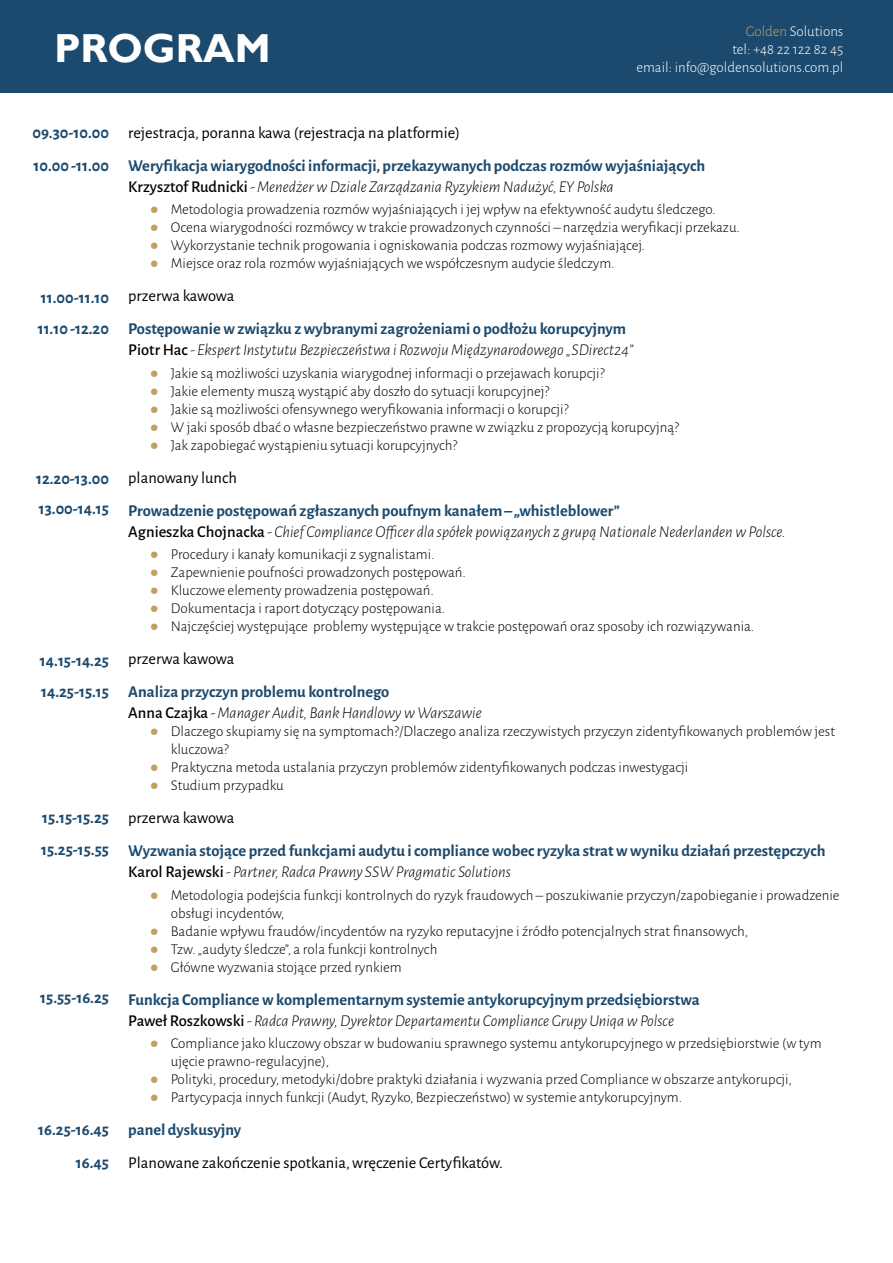
<style>
.page{position:relative;width:893px;height:1263px;background:#fff}
.page>*{position:absolute;margin:0;border:0;box-sizing:border-box;transform-origin:0 0}
.t1{font:700 40.5px "Gill Sans";color:#fff}
.t2{font:700 16.5px/31.5px "Alegreya Sans";color:#1c4a6e}
.t3{font:italic 300 16.5px/21px "Alegreya Sans";color:#000}
.t4{font:16.5px "Alegreya Sans";color:#000}
.t5{font:300 15px/18px "Alegreya Sans";color:#000}
.t6{font:300 15px/18px "Alegreya Sans";color:#fff;text-align:right}
.s1{color:#c49e5e}
.s2{font-weight:500;color:#000}
.s3{font-weight:300;font-style:italic;color:#000}
.s4{font-family:"Arial";font-weight:400;color:#c49e5e}
.s5{font-weight:700;font-style:normal;color:#1c4a6e}
.s6{font-weight:500;font-style:normal}
</style>
<div class="page">
<div style="left:0;top:0;width:893px;height:92px;background:#1c4a6e"></div>
<h1 class="t1" style="left:54px;top:24px;width:218px">PROGRAM</h1>
<p class="t6" style="left:636px;top:22px;width:208px"><span class="s1">Golden</span> Solutions<br>tel: +48 22 122 82 45<br>email: info@goldensolutions.com.pl</p>
<p class="t2" style="left:32px;top:115px;width:78px;line-height:33px">09.30-10.00<br>10.00 -11.00</p>
<p class="t2" style="left:38px;top:281px;width:73px">11.00-11.10<br>11.10 -12.20</p>
<p class="t2" style="left:36px;top:463px;width:74px;line-height:30px">12.20-13.00<br>13.00-14.15</p>
<p class="t2" style="left:40px;top:644px;width:71px">14.15-14.25<br>14.25-15.15</p>
<p class="t2" style="left:41px;top:801px;width:69px">15.15-15.25<br>15.25-15.55</p>
<p class="t2" style="left:40px;top:981px;width:70px">15.55-16.25</p>
<p class="t2" style="left:38px;top:1112px;width:72px;line-height:33px;text-align:right">16.25-16.45<br>16.45</p>
<p class="t4" style="left:128px;top:121px;width:333px">rejestracja, poranna kawa (rejestracja na platformie)</p>
<p class="t2" style="left:128px;top:154px;width:578px;line-height:21px">Weryfikacja wiarygodności informacji, przekazywanych podczas rozmów wyjaśniających<br><span class="s2">Krzysztof Rudnicki</span> <span class="s3">- Menedżer w Dziale Zarządzania Ryzykiem Nadużyć, EY Polska</span></p>
<p class="t5" style="left:150px;top:200px;width:567px"><span class="s4">●</span> Metodologia prowadzenia rozmów wyjaśniających i jej wpływ na efektywność audytu śledczego.</p>
<p class="t5" style="left:150px;top:218px;width:592px"><span class="s4">●</span> Ocena wiarygodności rozmówcy w trakcie prowadzonych czynności – narzędzia weryfikacji przekazu.</p>
<p class="t5" style="left:150px;top:236px;width:497px"><span class="s4">●</span> Wykorzystanie technik progowania i ogniskowania podczas rozmowy wyjaśniającej.</p>
<p class="t5" style="left:150px;top:254px;width:466px"><span class="s4">●</span> Miejsce oraz rola rozmów wyjaśniających we współczesnym audycie śledczym.</p>
<p class="t4" style="left:128px;top:285px;width:108px">przerwa kawowa</p>
<p class="t3" style="left:128px;top:318px;width:507px"><span class="s5">Postępowanie w związku z wybranymi zagrożeniami o podłożu korupcyjnym<br></span><span class="s6">Piotr Hac</span> - Ekspert Instytutu Bezpieczeństwa i Rozwoju Międzynarodowego „SDirect24”</p>
<p class="t5" style="left:150px;top:364px;width:456px"><span class="s4">●</span> Jakie są możliwości uzyskania wiarygodnej informacji o przejawach korupcji?</p>
<p class="t5" style="left:150px;top:382px;width:401px"><span class="s4">●</span> Jakie elementy muszą wystąpić aby doszło do sytuacji korupcyjnej?</p>
<p class="t5" style="left:150px;top:400px;width:420px"><span class="s4">●</span> Jakie są możliwości ofensywnego weryfikowania informacji o korupcji?</p>
<p class="t5" style="left:150px;top:418px;width:531px"><span class="s4">●</span> W jaki sposób dbać o własne bezpieczeństwo prawne w związku z propozycją korupcyjną?</p>
<p class="t5" style="left:150px;top:436px;width:309px"><span class="s4">●</span> Jak zapobiegać wystąpieniu sytuacji korupcyjnych?</p>
<p class="t4" style="left:128px;top:466px;width:110px">planowany lunch</p>
<p class="t3" style="left:128px;top:500px;width:659px"><span class="s5">Prowadzenie postępowań zgłaszanych poufnym kanałem – „whistleblower”<br></span><span class="s6">Agnieszka Chojnacka</span> - Chief Compliance Officer dla spółek powiązanych z grupą Nationale Nederlanden w Polsce.</p>
<p class="t5" style="left:150px;top:545px;width:286px"><span class="s4">●</span> Procedury i kanały komunikacji z sygnalistami.</p>
<p class="t5" style="left:150px;top:563px;width:318px"><span class="s4">●</span> Zapewnienie poufności prowadzonych postępowań.</p>
<p class="t5" style="left:150px;top:581px;width:286px"><span class="s4">●</span> Kluczowe elementy prowadzenia postępowań.</p>
<p class="t5" style="left:150px;top:599px;width:297px"><span class="s4">●</span> Dokumentacja i raport dotyczący postępowania.</p>
<p class="t5" style="left:150px;top:617px;width:606px"><span class="s4">●</span> Najczęściej występujące problemy występujące w trakcie postępowań oraz sposoby ich rozwiązywania.</p>
<p class="t4" style="left:128px;top:648px;width:108px">przerwa kawowa</p>
<p class="t3" style="left:128px;top:681px;width:355px"><span class="s5">Analiza przyczyn problemu kontrolnego<br></span><span class="s6">Anna Czajka</span> - Manager Audit, Bank Handlowy w Warszawie</p>
<p class="t5" style="left:171px;top:722px;width:666px;text-indent:-21px"><span class="s4">●</span> Dlaczego skupiamy się na symptomach?/Dlaczego analiza rzeczywistych przyczyn zidentyfikowanych problemów jest kluczowa?</p>
<p class="t5" style="left:150px;top:758px;width:540px"><span class="s4">●</span> Praktyczna metoda ustalania przyczyn problemów zidentyfikowanych podczas inwestygacji</p>
<p class="t5" style="left:150px;top:776px;width:136px"><span class="s4">●</span> Studium przypadku</p>
<p class="t4" style="left:128px;top:807px;width:108px">przerwa kawowa</p>
<p class="t2" style="left:128px;top:839px;width:699px;line-height:21px">Wyzwania stojące przed funkcjami audytu i compliance wobec ryzyka strat w wyniku działań przestępczych<br><span class="s2">Karol Rajewski</span> <span class="s3">- Partner, Radca Prawny SSW Pragmatic Solutions</span></p>
<p class="t5" style="left:171px;top:886px;width:670px;text-indent:-21px"><span class="s4">●</span> Metodologia podejścia funkcji kontrolnych do ryzyk fraudowych – poszukiwanie przyczyn/zapobieganie i prowadzenie obsługi incydentów,</p>
<p class="t5" style="left:150px;top:922px;width:600px"><span class="s4">●</span> Badanie wpływu fraudów/incydentów na ryzyko reputacyjne i źródło potencjalnych strat finansowych,</p>
<p class="t5" style="left:150px;top:940px;width:289px"><span class="s4">●</span> Tzw. „audyty śledcze”, a rola funkcji kontrolnych</p>
<p class="t5" style="left:150px;top:958px;width:253px"><span class="s4">●</span> Główne wyzwania stojące przed rynkiem</p>
<p class="t2" style="left:128px;top:988px;width:573px;line-height:21px">Funkcja Compliance w komplementarnym systemie antykorupcyjnym przedsiębiorstwa<br><span class="s2">Paweł Roszkowski</span> <span class="s3">- Radca Prawny, Dyrektor Departamentu Compliance Grupy Uniqa w Polsce</span></p>
<p class="t5" style="left:171px;top:1034px;width:652px;text-indent:-21px"><span class="s4">●</span> Compliance jako kluczowy obszar w budowaniu sprawnego systemu antykorupcyjnego w przedsiębiorstwie (w tym ujęcie prawno-regulacyjne),</p>
<p class="t5" style="left:150px;top:1070px;width:644px"><span class="s4">●</span> Polityki, procedury, metodyki/dobre praktyki działania i wyzwania przed Compliance w obszarze antykorupcji,</p>
<p class="t5" style="left:150px;top:1088px;width:534px"><span class="s4">●</span> Partycypacja innych funkcji (Audyt, Ryzyko, Bezpieczeństwo) w systemie antykorupcyjnym.</p>
<p class="t2" style="left:128px;top:1113px;width:114px">panel dyskusyjny</p>
<p class="t4" style="left:128px;top:1152px;width:376px">Planowane zakończenie spotkania, wręczenie Certyfikatów.</p>
</div>
